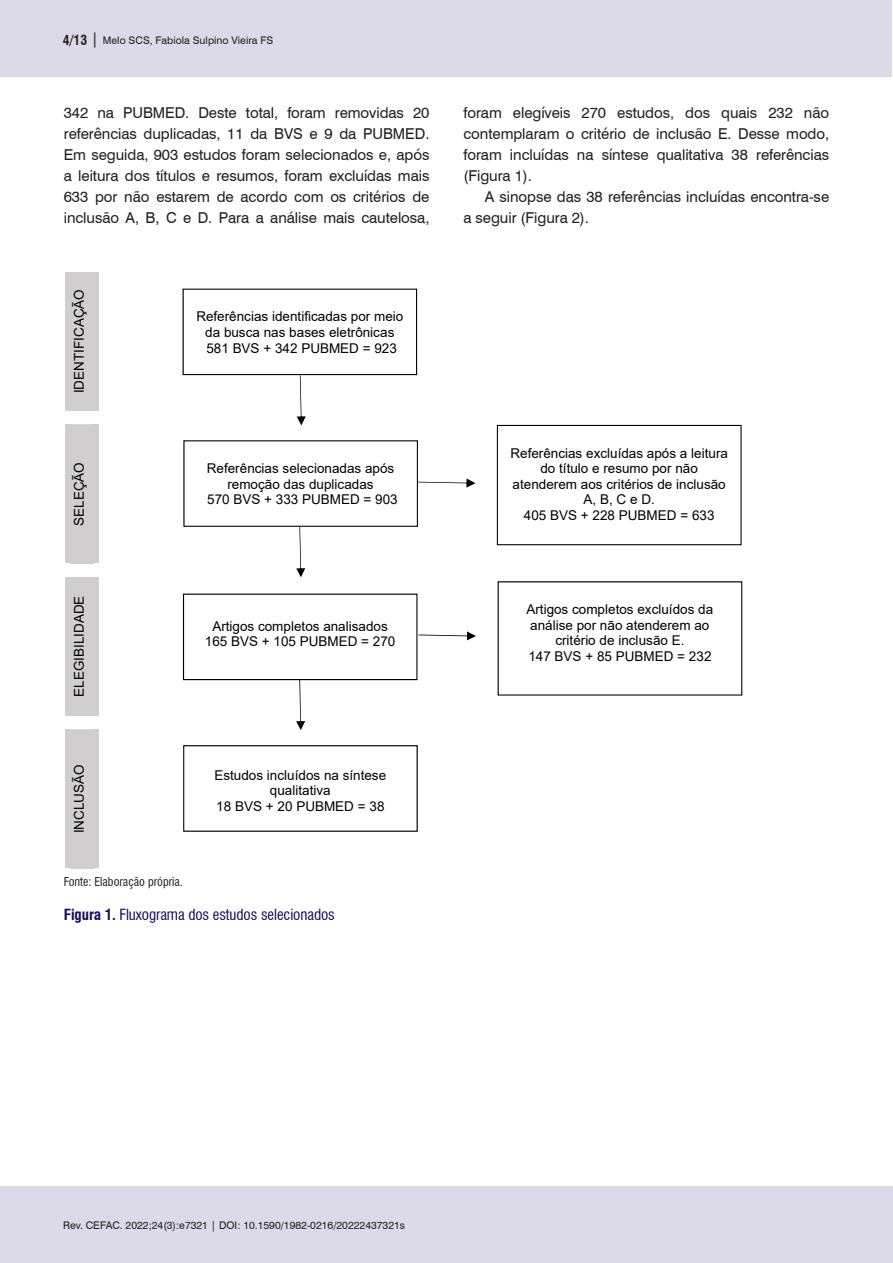
<style>
.page{position:relative;width:893px;height:1263px;background:#fff}
.page>*{position:absolute;margin:0;border:0;box-sizing:border-box;transform-origin:0 0}
.Corpo_do_texto{font:15px/21px "Swiss 721 BT";letter-spacing:-.005em;color:#231f20;text-align:justify}
.Titulo_tabelas_e_gr{font:condensed 15px "Swiss 721 BT";letter-spacing:-.005em;color:#18085f}
.t1{font:13.5px/15.6px "Arial";color:#000;text-align:center}
.Legendas{font:condensed 12px "Swiss 721 BT";color:#231f20}
.t2{font:10.5px "Swiss 721 BT";color:#231f20}
.s1{font-weight:700;font-stretch:condensed;font-size:13.5px}
.s2{font-size:15px}
.s3{font-weight:700}
</style>
<div class="page">
<div style="left:0;top:1186px;width:892px;height:77px;background:#dcdae7"></div>
<div style="left:0;top:0;width:892px;height:77px;background:#dcdae7"></div>
<div style="left:65px;top:272px;width:34px;height:139px;background:#d0cece"></div>
<div style="left:65px;top:424px;width:34px;height:139px;background:#d0cece"></div>
<div style="left:65px;top:577px;width:34px;height:139px;background:#d0cece"></div>
<div style="left:65px;top:729px;width:34px;height:139px;background:#d0cece"></div>
<img style="left:71px;top:729px;width:22px;height:1px">
<svg style="left:183px;top:745px;width:235px;height:87px"></svg>
<svg style="left:497px;top:425px;width:245px;height:120px"></svg>
<svg style="left:183px;top:440px;width:292px;height:137px"></svg>
<svg style="left:498px;top:581px;width:244px;height:114px"></svg>
<svg style="left:183px;top:594px;width:293px;height:136px"></svg>
<svg style="left:183px;top:289px;width:234px;height:136px"></svg>
<p class="t2" style="left:63px;top:33px;width:212px"><span class="s1">4/13</span> <span class="s2">|</span> Melo SCS, Fabiola Sulpino Vieira FS</p>
<p class="Corpo_do_texto" style="left:64px;top:101px;width:367px">342 na PUBMED. Deste total, foram removidas 20 referências duplicadas, 11 da BVS e 9 da PUBMED.<br>Em seguida, 903 estudos foram selecionados e, após a leitura dos títulos e resumos, foram excluídas mais 633 por não estarem de acordo com os critérios de inclusão A, B, C e D. Para a análise mais cautelosa,</p>
<p class="t1" style="left:71px;top:393px;width:106px;rotate:-90deg">IDENTIFICAÇÃO</p>
<p class="t1" style="left:71px;top:526px;width:65px;rotate:-90deg">SELEÇÃO</p>
<p class="t1" style="left:71px;top:697px;width:103px;rotate:-90deg">ELEGIBILIDADE</p>
<p class="t1" style="left:71px;top:833px;width:70px;rotate:-90deg">INCLUSÃO</p>
<p class="t1" style="left:196px;top:309px;width:209px">Referências identificadas por meio da busca nas bases eletrônicas<br>581 BVS + 342 PUBMED = 923</p>
<p class="t1" style="left:207px;top:460px;width:192px">Referências selecionadas após remoção das duplicadas<br>570 BVS + 333 PUBMED = 903</p>
<p class="t1" style="left:205px;top:618px;width:192px">Artigos completos analisados<br>165 BVS + 105 PUBMED = 270</p>
<p class="t1" style="left:214px;top:767px;width:173px">Estudos incluídos na síntese qualitativa<br>18 BVS + 20 PUBMED = 38</p>
<p class="Legendas" style="left:64px;top:875px;width:121px">Fonte: Elaboração própria.</p>
<p class="Titulo_tabelas_e_gr" style="left:64px;top:906px;width:273px"><span class="s3">Figura 1.</span> Fluxograma dos estudos selecionados</p>
<p class="Corpo_do_texto" style="left:463px;top:101px;width:367px">foram elegíveis 270 estudos, dos quais 232 não contemplaram o critério de inclusão E. Desse modo, foram incluídas na síntese qualitativa 38 referências (Figura 1).</p>
<p class="Corpo_do_texto" style="left:463px;top:185px;width:367px;text-indent:21px">A sinopse das 38 referências incluídas encontra-se a seguir (Figura 2).</p>
<p class="t1" style="left:510px;top:445px;width:219px">Referências excluídas após a leitura do título e resumo por não atenderem aos critérios de inclusão<br>A, B, C e D.<br>405 BVS + 228 PUBMED = 633</p>
<p class="t1" style="left:526px;top:601px;width:188px">Artigos completos excluídos da análise por não atenderem ao critério de inclusão E.<br>147 BVS + 85 PUBMED = 232</p>
<p class="t2" style="left:63px;top:1218px;width:344px">Rev. CEFAC. 2022;24(3):e7321 | DOI: 10.1590/1982-0216/20222437321s</p>
</div>
